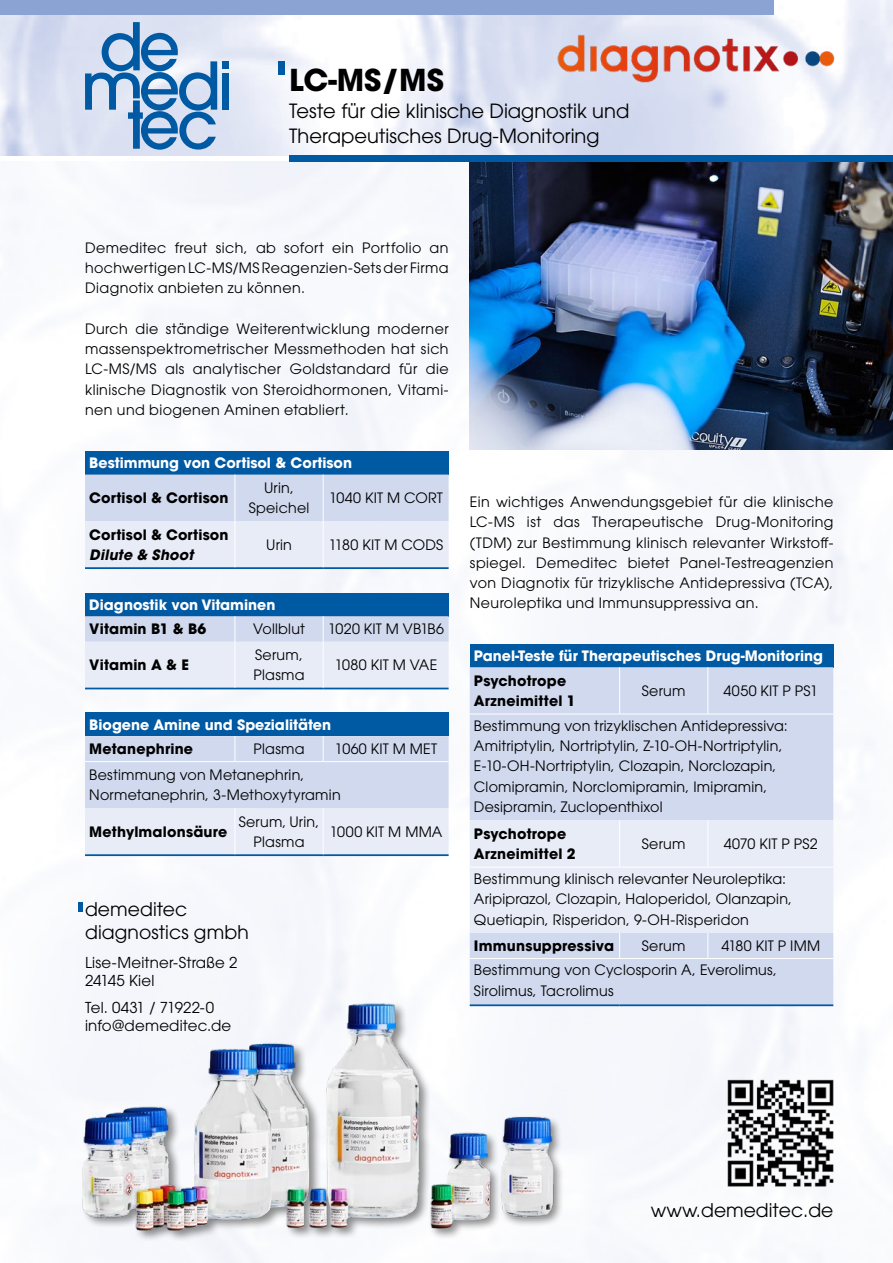
<style>
.page{position:relative;width:893px;height:1263px;background:#fff}
.page>*{position:absolute;margin:0;border:0;box-sizing:border-box;transform-origin:0 0}
.t1{font:700 30px "ITC Avant Garde Pro";color:#000}
.t2{font:19.5px/24.8px "ITC Avant Garde Pro";color:#000}
.t3{font:18.75px/22.5px "ITC Avant Garde Pro";color:#000}
.t4{font:15px/18px "ITC Avant Garde Pro";letter-spacing:.01em;color:#000}
.t5{font:14.25px/20.2px "ITC Avant Garde Pro";letter-spacing:.015em;color:#000}
.t6{font:700 14.25px/20.2px "ITC Avant Garde Pro";letter-spacing:.015em;color:#000}
.t7{font:700 14.25px "ITC Avant Garde Pro";color:#fff}
.t8{font:italic 700 14.25px "ITC Avant Garde Std";letter-spacing:.01em;color:#000}
</style>
<div class="page">
<img style="left:12px;top:162px;width:860px;height:1101px">
<img style="left:470px;top:162px;width:423px;height:288px">
<div style="left:289px;top:155px;width:604px;height:7px;background:#0059a3"></div>
<div style="left:0;top:0;width:774px;height:15px;background:#8aa3d3"></div>
<div style="left:222px;top:73px;width:7px;height:37px;background:#0059a3"></div>
<div style="left:222px;top:61px;width:7px;height:8px;background:#0059a3"></div>
<svg style="left:85px;top:22px;width:132px;height:128px;background:#93b5d8"></svg>
<div style="left:85px;top:451px;width:364px;height:24px;background:#0059a3"></div>
<svg style="left:85px;top:475px;width:364px;height:92px;background:#dce2f2"></svg>
<hr style="left:85px;top:567px;width:150px;height:2px;background:#0059a3">
<hr style="left:235px;top:567px;width:88px;height:2px;background:#0059a3">
<hr style="left:323px;top:567px;width:126px;height:2px;background:#0059a3">
<hr style="left:235px;top:475px;width:1px;height:46px;background:#fff">
<hr style="left:323px;top:475px;width:1px;height:46px;background:#fff">
<hr style="left:235px;top:521px;width:1px;height:46px;background:#fff">
<hr style="left:323px;top:521px;width:1px;height:46px;background:#fff">
<div style="left:470px;top:644px;width:363px;height:23px;background:#0059a3"></div>
<div style="left:470px;top:667px;width:363px;height:337px;background:#d1d9ee"></div>
<hr style="left:470px;top:1004px;width:150px;height:2px;background:#0059a3">
<hr style="left:620px;top:1004px;width:88px;height:2px;background:#0059a3">
<hr style="left:708px;top:1004px;width:125px;height:2px;background:#0059a3">
<hr style="left:619px;top:667px;width:1px;height:47px;background:#fff">
<hr style="left:707px;top:667px;width:1px;height:47px;background:#fff">
<svg style="left:470px;top:820px;width:363px;height:138px;background:#e3e8f5"></svg>
<hr style="left:470px;top:867px;width:150px;height:1px;background:#fff">
<hr style="left:620px;top:867px;width:88px;height:1px;background:#fff">
<hr style="left:708px;top:867px;width:125px;height:1px;background:#fff">
<hr style="left:470px;top:714px;width:150px;height:1px;background:#fff">
<hr style="left:620px;top:714px;width:88px;height:1px;background:#fff">
<hr style="left:708px;top:714px;width:125px;height:1px;background:#fff">
<hr style="left:470px;top:958px;width:150px;height:1px;background:#fff">
<hr style="left:620px;top:958px;width:88px;height:1px;background:#fff">
<hr style="left:708px;top:958px;width:125px;height:1px;background:#fff">
<div style="left:85px;top:593px;width:364px;height:23px;background:#0059a3"></div>
<hr style="left:85px;top:688px;width:150px;height:1px;background:#0059a3">
<hr style="left:235px;top:688px;width:88px;height:1px;background:#0059a3">
<hr style="left:323px;top:688px;width:126px;height:1px;background:#0059a3">
<svg style="left:85px;top:616px;width:364px;height:72px;background:#dee4f3"></svg>
<hr style="left:235px;top:642px;width:1px;height:46px;background:#fff">
<hr style="left:323px;top:642px;width:1px;height:46px;background:#fff">
<div style="left:85px;top:713px;width:364px;height:23px;background:#0059a3"></div>
<hr style="left:85px;top:854px;width:150px;height:2px;background:#0059a3">
<hr style="left:235px;top:854px;width:88px;height:2px;background:#0059a3">
<hr style="left:323px;top:854px;width:126px;height:2px;background:#0059a3">
<svg style="left:85px;top:736px;width:364px;height:119px;background:#d8dff1"></svg>
<hr style="left:235px;top:808px;width:1px;height:46px;background:#fff">
<hr style="left:323px;top:808px;width:1px;height:46px;background:#fff">
<hr style="left:85px;top:761px;width:150px;height:1px;background:#fff">
<hr style="left:235px;top:761px;width:88px;height:1px;background:#fff">
<hr style="left:323px;top:761px;width:126px;height:1px;background:#fff">
<img style="left:557px;top:31px;width:279px;height:52px">
<div style="left:278px;top:61px;width:7px;height:14px;background:#0059a3"></div>
<img style="left:75px;top:976px;width:344px;height:270px">
<img style="left:419px;top:976px;width:145px;height:270px">
<div style="left:78px;top:902px;width:5px;height:9px;background:#0059a3"></div>
<img style="left:724px;top:1076px;width:114px;height:114px">
<h1 class="t1" style="left:289px;top:60px;width:156px">LC-MS/MS</h1>
<h2 class="t2" style="left:289px;top:98px;width:342px">Teste für die klinische Diagnostik und<br>Therapeutisches Drug-Monitoring</h2>
<p class="t5" style="left:85px;top:237px;width:365px;text-align:justify">Demeditec freut sich, ab sofort ein Portfolio an hochwertigen LC-MS/MS Reagenzien-Sets der Firma Diagnotix anbieten zu können.</p>
<p class="t5" style="left:85px;top:318px;width:365px;text-align:justify">Durch die ständige Weiterentwicklung moderner massenspektrometrischer Messmethoden hat sich LC-MS/MS als analytischer Goldstandard für die klinische Diagnostik von Steroidhormonen, Vitami&shy;nen und biogenen Aminen etabliert.</p>
<p class="t7" style="left:89px;top:453px;width:264px">Bestimmung von Cortisol &amp; Cortison</p>
<p class="t6" style="left:89px;top:487px;width:141px">Cortisol &amp; Cortison</p>
<p class="t5" style="left:249px;top:477px;width:62px;text-align:center">Urin,<br>Speichel</p>
<p class="t5" style="left:329px;top:487px;width:115px">1040 KIT M CORT</p>
<p class="t6" style="left:89px;top:524px;width:141px">Cortisol &amp; Cortison</p>
<p class="t8" style="left:89px;top:545px;width:106px">Dilute &amp; Shoot</p>
<p class="t5" style="left:266px;top:534px;width:27px">Urin</p>
<p class="t5" style="left:329px;top:534px;width:116px">1180 KIT M CODS</p>
<p class="t7" style="left:89px;top:595px;width:188px">Diagnostik von Vitaminen</p>
<p class="t6" style="left:89px;top:619px;width:119px">Vitamin B1 &amp; B6</p>
<p class="t5" style="left:253px;top:619px;width:53px">Vollblut</p>
<p class="t5" style="left:328px;top:619px;width:117px">1020 KIT M VB1B6</p>
<p class="t6" style="left:89px;top:655px;width:101px">Vitamin A &amp; E</p>
<p class="t5" style="left:254px;top:644px;width:52px">Serum,<br>Plasma</p>
<p class="t5" style="left:335px;top:655px;width:104px">1080 KIT M VAE</p>
<p class="t7" style="left:89px;top:715px;width:243px">Biogene Amine und Spezialitäten</p>
<p class="t6" style="left:89px;top:739px;width:105px">Metanephrine</p>
<p class="t5" style="left:254px;top:739px;width:52px">Plasma</p>
<p class="t5" style="left:335px;top:739px;width:104px">1060 KIT M MET</p>
<p class="t5" style="left:89px;top:765px;width:253px">Bestimmung von Metanephrin,<br>Normetanephrin, 3-Methoxytyramin</p>
<p class="t6" style="left:89px;top:821px;width:140px">Methylmalonsäure</p>
<p class="t5" style="left:239px;top:811px;width:82px;text-align:center">Serum, Urin,<br>Plasma</p>
<p class="t5" style="left:330px;top:821px;width:114px">1000 KIT M MMA</p>
<h3 class="t3" style="left:85px;top:898px;width:165px">demeditec diagnostics gmbh</h3>
<p class="t4" style="left:85px;top:953px;width:154px">Lise-Meitner-Straße 2<br>24145 Kiel</p>
<p class="t4" style="left:85px;top:998px;width:148px">Tel. 0431 / 71922-0 info@demeditec.de</p>
<p class="t5" style="left:470px;top:492px;width:365px;text-align:justify">Ein wichtiges Anwendungsgebiet für die klinische LC-MS ist das Therapeutische Drug-Monitoring (TDM) zur Bestimmung klinisch relevanter Wirkstoff&shy;spiegel. Demeditec bietet Panel-Testreagenzien von Diagnotix für trizyklische Antidepressiva (TCA), Neuroleptika und Immunsuppressiva an.</p>
<p class="t7" style="left:474px;top:646px;width:351px">Panel-Teste für Therapeutisches Drug-Monitoring</p>
<p class="t6" style="left:474px;top:670px;width:103px">Psychotrope<br>Arzneimittel 1</p>
<p class="t5" style="left:642px;top:680px;width:45px">Serum</p>
<p class="t5" style="left:724px;top:680px;width:96px">4050 KIT P PS1</p>
<p class="t5" style="left:474px;top:715px;width:315px">Bestimmung von trizyklischen Antidepressiva:<br>Amitriptylin, Nortriptylin, Z-10-OH-Nortriptylin, E-10-OH-Nortriptylin, Clozapin, Norclozapin, Clomipramin, Norclomipramin, Imipramin, Desipramin, Zuclopenthixol</p>
<p class="t6" style="left:474px;top:823px;width:103px">Psychotrope<br>Arzneimittel 2</p>
<p class="t5" style="left:642px;top:833px;width:45px">Serum</p>
<p class="t5" style="left:724px;top:833px;width:95px">4070 KIT P PS2</p>
<p class="t5" style="left:474px;top:868px;width:320px">Bestimmung klinisch relevanter Neuroleptika:<br>Aripiprazol, Clozapin, Haloperidol, Olanzapin,<br>Quetiapin, Risperidon, 9-OH-Risperidon</p>
<p class="t6" style="left:474px;top:935px;width:142px">Immunsuppressiva</p>
<p class="t5" style="left:642px;top:935px;width:45px">Serum</p>
<p class="t5" style="left:474px;top:933px;width:348px;line-height:24.5px;text-indent:247px">4180 KIT P IMM<br>Bestimmung von Cyclosporin A, Everolimus,</p>
<p class="t5" style="left:474px;top:980px;width:141px">Sirolimus, Tacrolimus</p>
<h3 class="t3" style="left:651px;top:1199px;width:184px">www.demeditec.de</h3>
</div>
